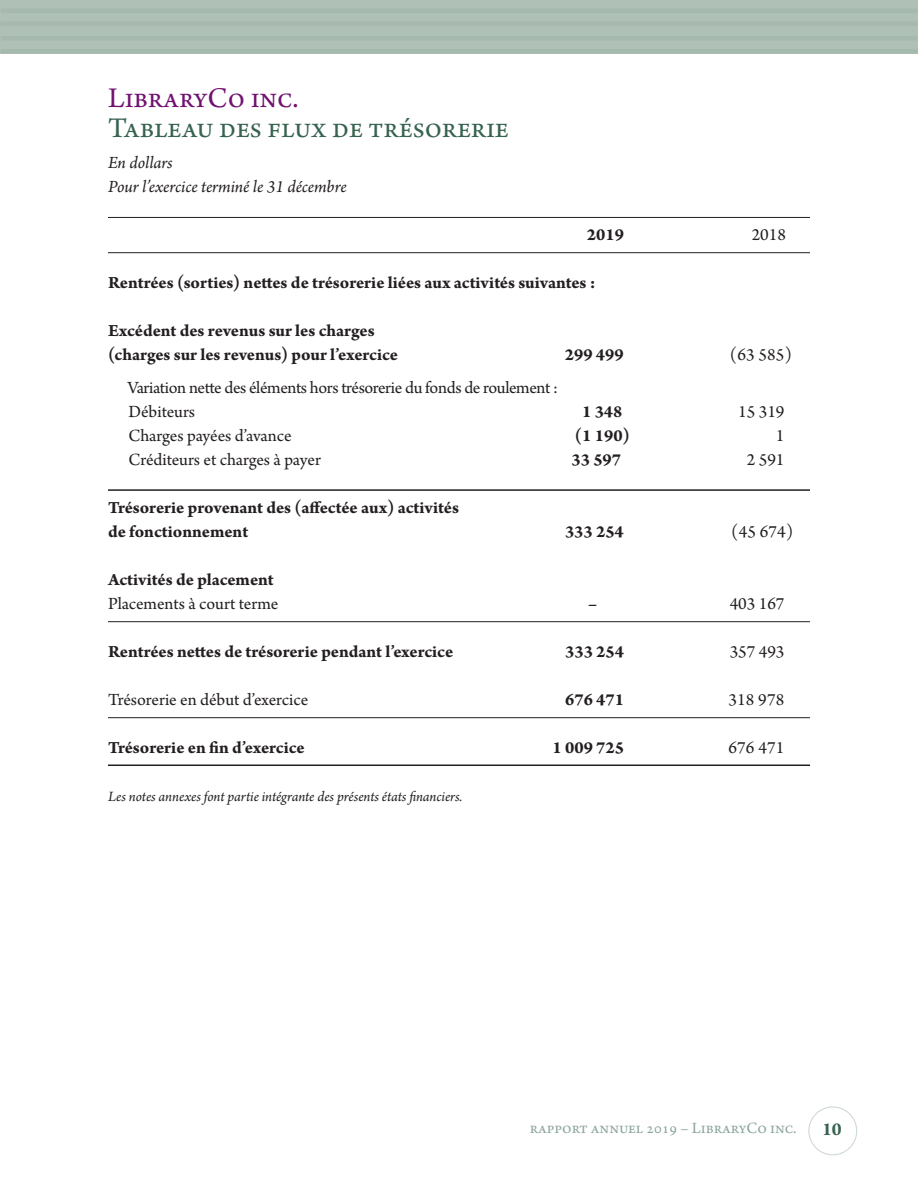
<style>
.page{position:relative;width:918px;height:1188px;background:#fff}
.page>*{position:absolute;margin:0;border:0;box-sizing:border-box;transform-origin:0 0}
.t1{font:30px "Arno Pro";color:#376350}
.t2{font:30px "Arno Pro";color:#711271}
.t3{font:700 19.5px "Arno Pro";color:#376350}
.t4{font:18px/24px "Arno Pro Bold Sm Text";letter-spacing:-.005em;color:#231f20}
.t5{font:18px/24px "Arno Pro";color:#231f20}
.t6{font:italic 18px/24px "Arno Pro";color:#231f20}
.t7{font:16.5px "Arno Pro";color:#8ca699}
.t8{font:italic 15px "Arno Pro";letter-spacing:-.005em;color:#231f20}
</style>
<div class="page">
<hr style="left:108px;top:765px;width:702px;height:1px;background:#231f20">
<hr style="left:108px;top:717px;width:702px;height:1px;background:#231f20">
<hr style="left:108px;top:621px;width:702px;height:1px;background:#231f20">
<hr style="left:108px;top:489px;width:702px;height:2px;background:#231f20">
<hr style="left:108px;top:252px;width:702px;height:1px;background:#231f20">
<hr style="left:108px;top:217px;width:702px;height:1px;background:#231f20">
<div style="left:0;top:0;width:918px;height:54px;background:#afc0b6"></div>
<hr style="left:1px;top:9px;width:916px;height:4px;background:#a5b9ae">
<hr style="left:1px;top:22px;width:916px;height:4px;background:#a5b9ae">
<hr style="left:1px;top:36px;width:916px;height:4px;background:#a5b9ae">
<hr style="left:1px;top:49px;width:916px;height:4px;background:#a5b9ae">
<div style="left:809px;top:1107px;width:48px;height:48px;border:1px solid #cad5ce;border-radius:50%"></div>
<h1 class="t2" style="left:108px;top:81px;width:192px">LibraryCo Inc.</h1>
<h1 class="t1" style="left:108px;top:111px;width:402px">Tableau des flux de trésorerie</h1>
<p class="t6" style="left:108px;top:152px;width:240px">En dollars<br>Pour l’exercice terminé le 31 décembre</p>
<p class="t4" style="left:587px;top:224px;width:39px">2019</p>
<p class="t5" style="left:752px;top:224px;width:36px">2018</p>
<p class="t4" style="left:108px;top:272px;width:489px">Rentrées (sorties) netes de trésorerie liées aux activités suivantes :</p>
<p class="t4" style="left:108px;top:320px;width:292px">Excédent des revenus sur les charges (charges sur les revenus) pour l’exercice</p>
<p class="t5" style="left:730px;top:344px;width:64px">(63 585)</p>
<p class="t4" style="left:565px;top:344px;width:60px">299 499</p>
<p class="t5" style="left:127px;top:377px;width:432px">Variation nete des éléments hors trésorerie du fonds de roulement :<br>Débiteurs</p>
<p class="t4" style="left:582px;top:401px;width:42px">1 348</p>
<p class="t5" style="left:129px;top:425px;width:165px">Charges payées d’avance</p>
<p class="t4" style="left:575px;top:425px;width:57px">(1 190)</p>
<p class="t5" style="left:129px;top:449px;width:194px">Créditeurs et charges à payer</p>
<p class="t4" style="left:572px;top:449px;width:51px">33 597</p>
<p class="t5" style="left:738px;top:401px;width:48px">15 319</p>
<p class="t5" style="left:776px;top:425px;width:10px">1</p>
<p class="t5" style="left:747px;top:449px;width:39px">2 591</p>
<p class="t4" style="left:108px;top:497px;width:353px">Trésorerie provenant des (afectée aux) activités de fonctionnement</p>
<p class="t4" style="left:565px;top:521px;width:60px">333 254</p>
<p class="t5" style="left:731px;top:521px;width:64px">(45 674)</p>
<p class="t4" style="left:108px;top:569px;width:167px">Activités de placement</p>
<p class="t5" style="left:108px;top:593px;width:172px">Placements à court terme</p>
<p class="t4" style="left:588px;top:593px;width:10px">–</p>
<p class="t5" style="left:730px;top:593px;width:56px">403 167</p>
<p class="t4" style="left:108px;top:641px;width:347px">Rentrées netes de trésorerie pendant l’exercice</p>
<p class="t4" style="left:565px;top:641px;width:60px">333 254</p>
<p class="t5" style="left:730px;top:641px;width:56px">357 493</p>
<p class="t5" style="left:108px;top:689px;width:202px">Trésorerie en début d’exercice</p>
<p class="t4" style="left:565px;top:689px;width:60px">676 471</p>
<p class="t5" style="left:728px;top:689px;width:57px">318 978</p>
<p class="t4" style="left:108px;top:737px;width:198px">Trésorerie en fn d’exercice</p>
<p class="t4" style="left:553px;top:737px;width:73px">1 009 725</p>
<p class="t5" style="left:728px;top:737px;width:57px">676 471</p>
<p class="t8" style="left:108px;top:788px;width:356px">Les notes annexes font partie intégrante des présents états fnanciers.</p>
<p class="t7" style="left:530px;top:1118px;width:268px">rapport annuel 2019 – LibraryCo Inc.</p>
<p class="t3" style="left:822px;top:1118px;width:21px">10</p>
</div>
